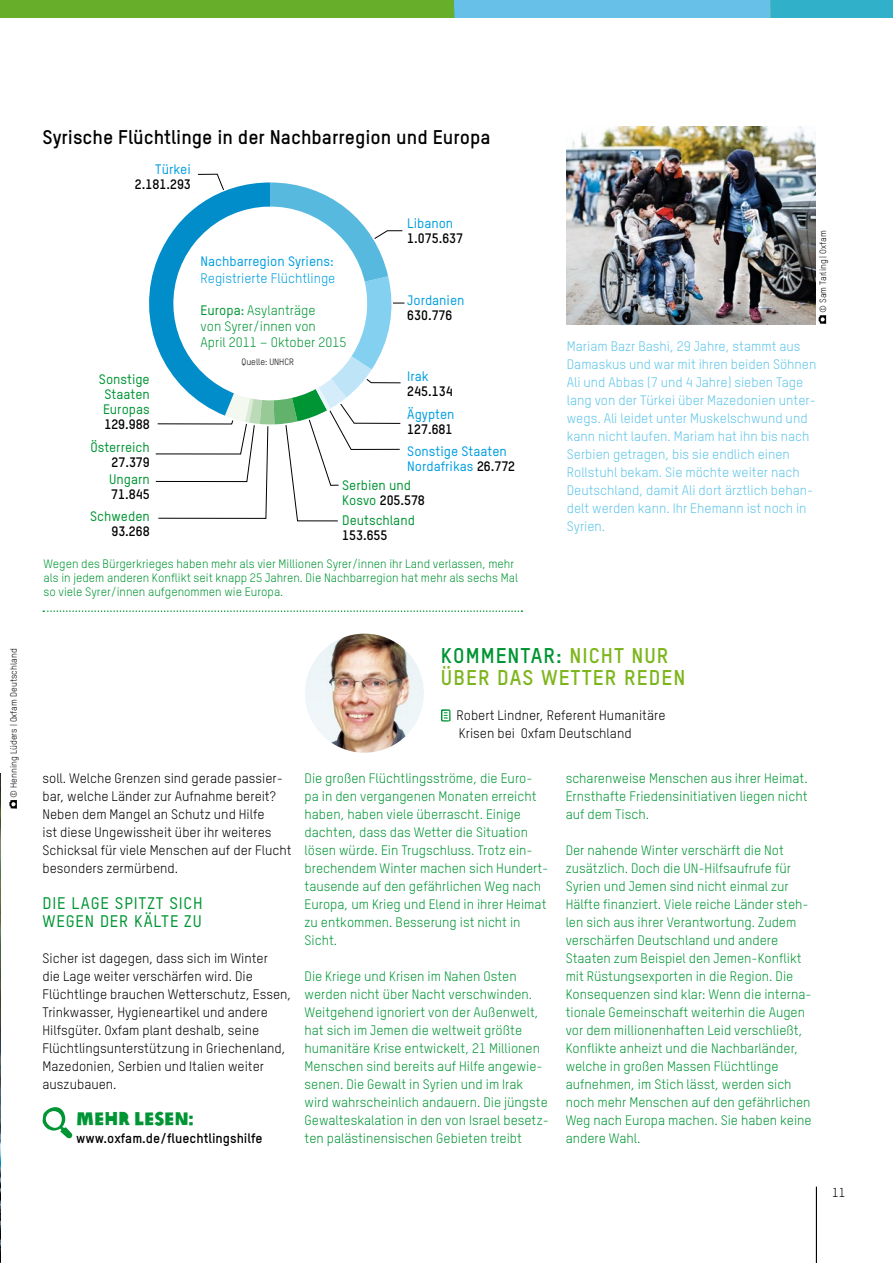
<style>
.page{position:relative;width:893px;height:1263px;background:#fff}
.page>*{position:absolute;margin:0;border:0;box-sizing:border-box;transform-origin:0 0}
.t1{font:700 21px/22.5px "Oxfam TSTARPRO";letter-spacing:.05em;color:#7db61c}
.t2{font:700 19.5px "Oxfam TSTARPRO";color:#000}
.t3{font:18px "Oxfam Global Headline";color:#009534}
.t4{font:500 16.5px/18px "Oxfam TSTARPRO";letter-spacing:.05em;color:#009534}
.t5{font:13.5px/18px "Oxfam TSTARPRO";color:#009534}
.t6{font:13.5px/18px "Oxfam TSTARPRO";color:#000}
.t7{font:13.5px/18px "Oxfam TSTARPRO";color:#5fc5e8}
.t8{font:700 13.5px "Oxfam TSTARPRO";color:#000}
.t9{font:500 13.5px/15px "Oxfam TSTARPRO";color:#009ee0}
.t10{font:500 13.5px/15px "Oxfam TSTARPRO";color:#009534}
.t11{font:13.5px "Oxfam TSTARPRO";color:#009ee0}
.t12{font:12.75px "Oxfam TSTARPRO";color:#000}
.t13{font:12px/14.4px "Oxfam TSTARPRO";color:#009534}
.t14{font:9px "Oxfam TSTARPRO";color:#000}
.s1{font-weight:500}
.s2{font-weight:700;color:#000}
.s3{color:#009534}
</style>
<div class="page">
<hr style="left:816px;top:1187px;width:1px;height:76px;background:#000">
<img style="left:0;top:774px;width:1px;height:489px">
<svg style="left:0;top:0;width:893px;height:17px;background:#5fb583"></svg>
<img style="left:567px;top:126px;width:249px;height:198px">
<svg style="left:441px;top:709px;width:10px;height:13px"></svg>
<img style="left:305px;top:634px;width:119px;height:119px;border-radius:60px">
<svg style="left:149px;top:173px;width:254px;height:349px"></svg>
<svg style="left:161px;top:194px;width:219px;height:219px"></svg>
<svg style="left:43px;top:1107px;width:30px;height:32px"></svg>
<svg style="left:9px;top:800px;width:8px;height:9px"></svg>
<svg style="left:819px;top:315px;width:7px;height:9px"></svg>
<svg style="left:43px;top:610px;width:479px;height:2px"></svg>
<p class="t14" style="left:7px;top:798px;width:151px;rotate:-90deg">© Henning Lüders | Oxfam Deutschland</p>
<h2 class="t2" style="left:43px;top:122px;width:450px">Syrische Flüchtlinge in der Nachbarregion und Europa</h2>
<p class="t9" style="left:155px;top:161px;width:37px">Türkei</p>
<p class="t8" style="left:135px;top:174px;width:57px">2.181.293</p>
<p class="t9" style="left:407px;top:215px;width:47px">Libanon</p>
<p class="t8" style="left:407px;top:228px;width:57px">1.075.637</p>
<p class="t9" style="left:201px;top:253px;width:135px">Nachbarregion Syriens:</p>
<p class="t11" style="left:201px;top:268px;width:136px">Registrierte Flüchtlinge</p>
<p class="t5" style="left:201px;top:301px;width:147px;line-height:16.2px"><span class="s1">Europa:</span> Asylanträge<br>von Syrer/innen von<br>April 2011 – Oktober 2015</p>
<p class="t14" style="left:241px;top:356px;width:54px">Quelle: UNHCR</p>
<p class="t9" style="left:407px;top:291px;width:59px">Jordanien</p>
<p class="t8" style="left:407px;top:305px;width:47px">630.776</p>
<p class="t10" style="left:99px;top:370px;width:52px;text-align:justify">Sonstige Staaten Europas</p>
<p class="t8" style="left:104px;top:414px;width:47px">129.988</p>
<p class="t9" style="left:407px;top:368px;width:23px">Irak</p>
<p class="t8" style="left:407px;top:381px;width:47px">245.134</p>
<p class="t9" style="left:407px;top:406px;width:49px">Ägypten</p>
<p class="t8" style="left:407px;top:419px;width:47px">127.681</p>
<p class="t10" style="left:90px;top:439px;width:61px">Österreich</p>
<p class="t8" style="left:112px;top:452px;width:40px">27.379</p>
<p class="t9" style="left:407px;top:442px;width:109px">Sonstige Staaten<br>Nordafrikas <span class="s2">26.772</span></p>
<p class="t10" style="left:109px;top:471px;width:42px">Ungarn</p>
<p class="t8" style="left:111px;top:484px;width:40px">71.845</p>
<p class="t10" style="left:90px;top:507px;width:61px">Schweden</p>
<p class="t8" style="left:111px;top:521px;width:40px">93.268</p>
<p class="t10" style="left:342px;top:477px;width:84px">Serbien und<br>Kosvo <span class="s2">205.578</span></p>
<p class="t10" style="left:342px;top:511px;width:74px">Deutschland</p>
<p class="t8" style="left:342px;top:525px;width:47px">153.655</p>
<p class="t13" style="left:44px;top:555px;width:476px">Wegen des Bürgerkrieges haben mehr als vier Millionen Syrer/innen ihr Land verlassen, mehr als in jedem anderen Konflikt seit knapp 25 Jahren. Die Nachbarregion hat mehr als sechs Mal so viele Syrer/innen aufgenommen wie Europa.</p>
<p class="t14" style="left:816px;top:313px;width:84px;rotate:-90deg">© Sam Tarling | Oxfam</p>
<p class="t7" style="left:567px;top:336px;width:251px">Mariam Bazr Bashi, 29 Jahre, stammt aus Damaskus und war mit ihren beiden Söhnen Ali und Abbas (7 und 4 Jahre) sieben Tage lang von der Türkei über Mazedonien unter&shy;wegs. Ali leidet unter Muskelschwund und kann nicht laufen. Mariam hat ihn bis nach Serbien getragen, bis sie endlich einen Rollstuhl bekam. Sie möchte weiter nach Deutschland, damit Ali dort ärztlich behan&shy;delt werden kann. Ihr Ehemann ist noch in Syrien.</p>
<h1 class="t1" style="left:441px;top:642px;width:246px"><span class="s3">KOMMENTAR:</span> NICHT NUR<br>ÜBER DAS WETTER REDEN</h1>
<p class="t6" style="left:457px;top:705px;width:210px">Robert Lindner, Referent Humanitäre<br>Krisen bei Oxfam Deutschland</p>
<p class="t6" style="left:43px;top:768px;width:250px">soll. Welche Grenzen sind gerade passier&shy;bar, welche Länder zur Aufnahme bereit?<br>Neben dem Mangel an Schutz und Hilfe<br>ist diese Ungewissheit über ihr weiteres Schicksal für viele Menschen auf der Flucht besonders zermürbend.</p>
<p class="t4" style="left:43px;top:893px;width:162px">DIE LAGE SPITZT SICH<br>WEGEN DER KÄLTE ZU</p>
<p class="t6" style="left:43px;top:948px;width:250px">Sicher ist dagegen, dass sich im Winter<br>die Lage weiter verschärfen wird. Die Flüchtlinge brauchen Wetterschutz, Essen, Trinkwasser, Hygieneartikel und andere Hilfsgüter. Oxfam plant deshalb, seine Flüchtlingsunterstützung in Griechenland, Mazedonien, Serbien und Italien weiter auszubauen.</p>
<h3 class="t3" style="left:76px;top:1103px;width:119px">MEHR LESEN:</h3>
<p class="t8" style="left:76px;top:1128px;width:188px">www.oxfam.de/fluechtlingshilfe</p>
<p class="t5" style="left:305px;top:768px;width:245px">Die großen Flüchtlingsströme, die Euro&shy;pa in den vergangenen Monaten erreicht haben, haben viele überrascht. Einige dachten, dass das Wetter die Situation lösen würde. Ein Trugschluss. Trotz ein&shy;brechendem Winter machen sich Hundert&shy;tausende auf den gefährlichen Weg nach Europa, um Krieg und Elend in ihrer Heimat zu entkommen. Besserung ist nicht in Sicht.</p>
<p class="t5" style="left:305px;top:966px;width:246px">Die Kriege und Krisen im Nahen Osten werden nicht über Nacht verschwinden.<br>Weitgehend ignoriert von der Außenwelt, hat sich im Jemen die weltweit größte humanitäre Krise entwickelt, 21 Millionen Menschen sind bereits auf Hilfe angewie&shy;senen. Die Gewalt in Syrien und im Irak wird wahrscheinlich andauern. Die jüngste Gewalteskalation in den von Israel besetz&shy;ten palästinensischen Gebieten treibt</p>
<p class="t5" style="left:566px;top:768px;width:244px;text-align:justify">scharenweise Menschen aus ihrer Heimat.<br>Ernsthafte Friedensinitiativen liegen nicht auf dem Tisch.</p>
<p class="t5" style="left:566px;top:840px;width:248px">Der nahende Winter verschärft die Not zusätzlich. Doch die UN-Hilfsaufrufe für Syrien und Jemen sind nicht einmal zur Hälfte finanziert. Viele reiche Länder steh&shy;len sich aus ihrer Verantwortung. Zudem verschärfen Deutschland und andere Staaten zum Beispiel den Jemen-Konflikt mit Rüstungsexporten in die Region. Die Konsequenzen sind klar: Wenn die interna&shy;tionale Gemeinschaft weiterhin die Augen vor dem millionenhaften Leid verschließt, Konflikte anheizt und die Nachbarländer, welche in großen Massen Flüchtlinge aufnehmen, im Stich lässt, werden sich noch mehr Menschen auf den gefährlichen Weg nach Europa machen. Sie haben keine andere Wahl.</p>
<p class="t12" style="left:832px;top:1183px;width:15px">11</p>
</div>
